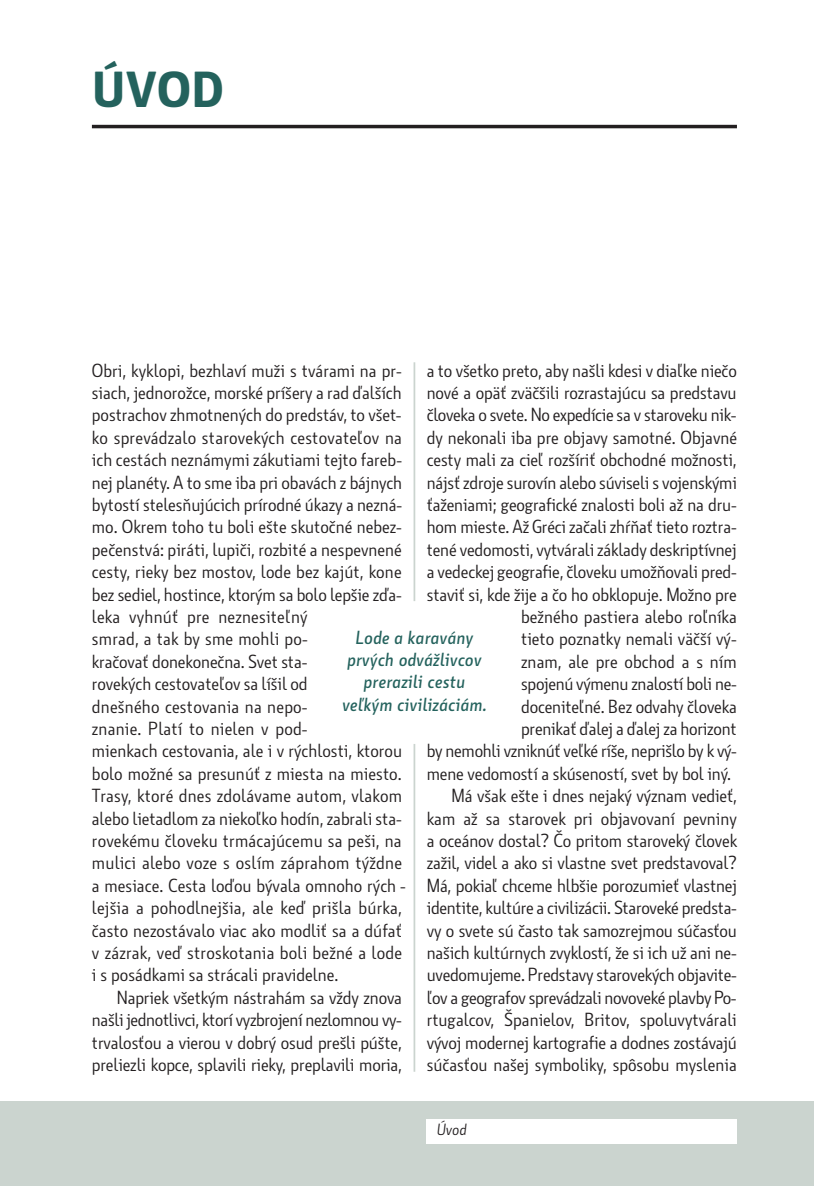
<style>
.page{position:relative;width:814px;height:1186px;background:#fff}
.page>*{position:absolute;margin:0;border:0;box-sizing:border-box;transform-origin:0 0}
.t1{font:700 49px "Botanika Demi CE";color:#24625d}
.t2{font:18.38px/22.4px "Botanika Lite CE";letter-spacing:-.005em;color:#231f20}
.t3{font:italic 18.38px/22.4px "Botanika Demi CE";color:#24625d;text-align:center}
.t4{font:italic 15.75px "Botanika Lite CE";color:#231f20}
</style>
<div class="page">
<div style="left:0;top:1101px;width:814px;height:85px;background:#cbd4cf"></div>
<div style="left:427px;top:1119px;width:310px;height:25px;background:#fff"></div>
<hr style="left:92px;top:125px;width:645px;height:3px;background:#231f20">
<hr style="left:413px;top:744px;width:2px;height:328px;background:#cbd4cf">
<hr style="left:413px;top:362px;width:2px;height:239px;background:#cbd4cf">
<h1 class="t1" style="left:92px;top:72px;width:134px">ÚVOD</h1>
<p class="t2" style="left:92px;top:361px;width:315px">Obri, kyklopi, bezhlaví muži s tvárami na pr&shy;siach, jednorožce, morské príšery a rad ďalších postrachov zhmotnených do predstáv, to všet&shy;ko sprevádzalo starovekých cestovateľov na ich cestách neznámymi zákutiami tejto fareb&shy;nej planéty. A to sme iba pri obavách z bájnych bytostí stelesňujúcich prírodné úkazy a nezná&shy;mo. Okrem toho tu boli ešte skutočné nebez&shy;pečenstvá: piráti, lupiči, rozbité a nespevnené cesty, rieky bez mostov, lode bez kajút, kone bez sediel, hostince, ktorým sa bolo lepšie zďa&shy;leka vyhnúť pre neznesiteľný<br>smrad, a tak by sme mohli po-<br>kračovať donekonečna. Svet sta-<br>rovekých cestovateľov sa líšil od<br>dnešného cestovania na nepo -<br>znanie. Platí to nielen v pod-<br>mienkach cestovania, ale i v rýchlosti, ktorou bolo možné sa presunúť z miesta na miesto.<br>Trasy, ktoré dnes zdolávame autom, vlakom alebo lietadlom za niekoľko hodín, zabrali sta&shy;rovekému človeku trmácajúcemu sa peši, na mulici alebo voze s oslím záprahom týždne a mesiace. Cesta loďou bývala omnoho rých - lejšia a pohodlnejšia, ale keď prišla búrka, často nezostávalo viac ako modliť sa a dúfať v zázrak, veď stroskotania boli bežné a lode i s posádkami sa strácali pravidelne.</p>
<p class="t2" style="left:92px;top:988px;width:312px;text-align:justify;text-indent:25px">Napriek všetkým nástrahám sa vždy znova našli jednotlivci, ktorí vyzbrojení nezlomnou vy&shy;trvalosťou a vierou v dobrý osud prešli púšte, preliezli kopce, splavili rieky, preplavili moria,</p>
<p class="t2" style="left:427px;top:361px;width:311px">a to všetko preto, aby našli kdesi v diaľke niečo</p>
<p class="t2" style="left:427px;top:383px;width:311px">nové a opäť zväčšili rozrastajúcu sa predstavu</p>
<p class="t2" style="left:427px;top:406px;width:311px">človeka o svete. No expedície sa v staroveku nik-</p>
<p class="t2" style="left:427px;top:428px;width:312px">dy nekonali iba pre objavy samotné. Objavné</p>
<p class="t2" style="left:427px;top:450px;width:311px">cesty mali za cieľ rozšíriť obchodné možnosti,</p>
<p class="t2" style="left:427px;top:473px;width:312px">nájsť zdroje surovín alebo súviseli s vojenskými</p>
<p class="t2" style="left:427px;top:495px;width:311px">ťaženiami; geografické znalosti boli až na dru-</p>
<p class="t2" style="left:427px;top:518px;width:311px">hom mieste. Až Gréci začali zhŕňať tieto roztra-</p>
<p class="t2" style="left:427px;top:540px;width:311px">tené vedomosti, vytvárali základy deskriptívnej</p>
<p class="t2" style="left:427px;top:562px;width:312px">a vedeckej geografie, človeku umožňovali pred-</p>
<p class="t2" style="left:427px;top:585px;width:312px">staviť si, kde žije a čo ho obklopuje. Možno pre</p>
<p class="t2" style="left:521px;top:607px;width:217px">bežného pastiera alebo roľníka</p>
<p class="t2" style="left:521px;top:630px;width:217px">tieto poznatky nemali väčší vý-</p>
<p class="t2" style="left:521px;top:652px;width:217px">znam, ale pre obchod a s ním</p>
<p class="t2" style="left:521px;top:674px;width:217px">spojenú výmenu znalostí boli ne-</p>
<p class="t2" style="left:521px;top:697px;width:217px">doceniteľné. Bez odvahy človeka</p>
<p class="t2" style="left:521px;top:719px;width:217px">prenikať ďalej a ďalej za horizont</p>
<p class="t2" style="left:427px;top:742px;width:312px">by nemohli vzniknúť veľké ríše, neprišlo by k vý-</p>
<p class="t2" style="left:427px;top:764px;width:306px">mene vedomostí a skúseností, svet by bol iný.</p>
<p class="t2" style="left:451px;top:786px;width:287px">Má však ešte i dnes nejaký význam vedieť,</p>
<p class="t2" style="left:427px;top:809px;width:312px">kam až sa starovek pri objavovaní pevniny</p>
<p class="t2" style="left:427px;top:831px;width:312px">a oceánov dostal? Čo pritom staroveký človek</p>
<p class="t2" style="left:427px;top:854px;width:311px">zažil, videl a ako si vlastne svet predstavoval?</p>
<p class="t2" style="left:427px;top:876px;width:312px">Má, pokiaľ chceme hlbšie porozumieť vlastnej</p>
<p class="t2" style="left:427px;top:898px;width:312px">identite, kultúre a civilizácii. Staroveké predsta-</p>
<p class="t2" style="left:427px;top:921px;width:312px">vy o svete sú často tak samozrejmou súčasťou</p>
<p class="t2" style="left:427px;top:943px;width:311px">našich kultúrnych zvyklostí, že si ich už ani ne-</p>
<p class="t2" style="left:427px;top:966px;width:312px">uvedomujeme. Predstavy starovekých objavite-</p>
<p class="t2" style="left:427px;top:988px;width:311px">ľov a geografov sprevádzali novoveké plavby Po-</p>
<p class="t2" style="left:427px;top:1010px;width:312px">rtugalcov, Španielov, Britov, spoluvytvárali</p>
<p class="t2" style="left:427px;top:1033px;width:312px">vývoj modernej kartografie a dodnes zostávajú</p>
<p class="t2" style="left:427px;top:1055px;width:312px">súčasťou našej symboliky, spôsobu myslenia</p>
<p class="t3" style="left:342px;top:628px;width:146px">Lode a karavány prvých odvážlivcov prerazili cestu veľkým civilizáciám.</p>
<p class="t4" style="left:437px;top:1124px;width:31px">Úvod</p>
</div>
